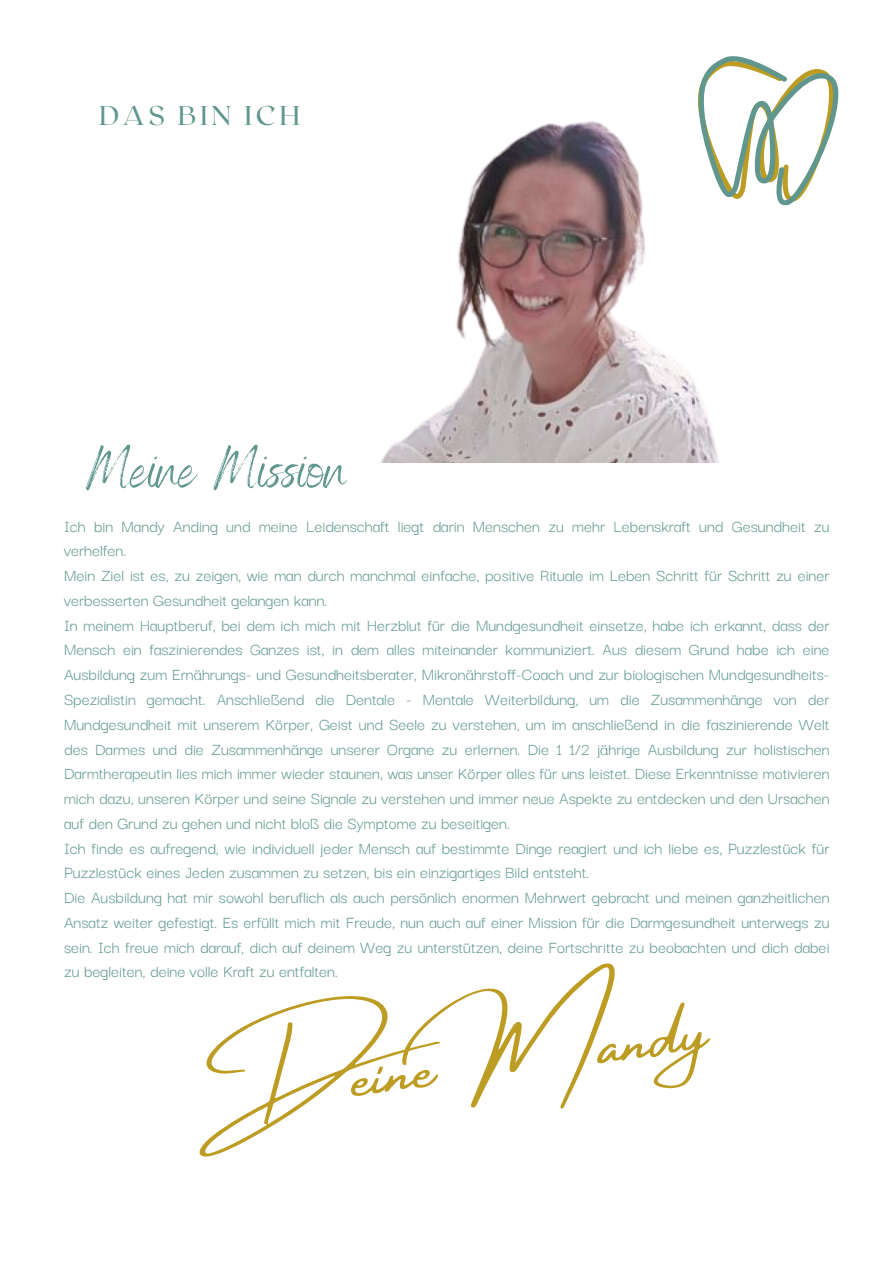
<style>
.page{position:relative;width:894px;height:1264px;background:#fff}
.page>*{position:absolute;margin:0;border:0;box-sizing:border-box;transform-origin:0 0}
.t1{font:75.15px "Amsterdam Four";color:#bc9c22}
.t2{font:60.15px "Benedict";color:#5f968e}
.t3{font:27px "Roxborough CF";letter-spacing:.14em;color:#5f968e}
.t4{font:18px/24.8px "Darker Grotesque";color:#5f968e}
</style>
<div class="page">
<img style="left:381px;top:121px;width:306px;height:341px">
<svg style="left:687px;top:56px;width:152px;height:407px"></svg>
<p class="t3" style="left:99px;top:98px;width:202px">DAS BIN ICH</p>
<p class="t2" style="left:86px;top:430px;width:261px">Meine Mission</p>
<p class="t4" style="left:64px;top:512px;width:766px">Ich bin Mandy Anding und meine Leidenschaft liegt darin Menschen zu mehr Lebenskraft und Gesundheit zu verhelfen.</p>
<h3 class="t4" style="left:64px;top:562px;width:766px">Mein Ziel ist es, zu zeigen, wie man durch manchmal einfache, positive Rituale im Leben Schritt für Schritt zu einer verbesserten Gesundheit gelangen kann.</h3>
<p class="t4" style="left:64px;top:611px;width:766px;text-align:justify">In meinem Hauptberuf, bei dem ich mich mit Herzblut für die Mundgesundheit einsetze, habe ich erkannt, dass der Mensch ein faszinierendes Ganzes ist, in dem alles miteinander kommuniziert. Aus diesem Grund habe ich eine Ausbildung zum Ernährungs- und Gesundheitsberater, Mikronährstoff-Coach und zur biologischen Mundgesundheits-Spezialistin gemacht. Anschließend die Dentale - Mentale Weiterbildung, um die Zusammenhänge von der Mundgesundheit mit unserem Körper, Geist und Seele zu verstehen, um im anschließend in die faszinierende Welt des Darmes und die Zusammenhänge unserer Organe zu erlernen. Die 1 1/2 jährige Ausbildung zur holistischen Darmtherapeutin lies mich immer wieder staunen, was unser Körper alles für uns leistet. Diese Erkenntnisse motivieren mich dazu, unseren Körper und seine Signale zu verstehen und immer neue Aspekte zu entdecken und den Ursachen auf den Grund zu gehen und nicht bloß die Symptome zu beseitigen.</p>
<h2 class="t4" style="left:64px;top:834px;width:766px">Ich finde es aufregend, wie individuell jeder Mensch auf bestimmte Dinge reagiert und ich liebe es, Puzzlestück für<br>Puzzlestück eines Jeden zusammen zu setzen, bis ein einzigartiges Bild entsteht.</h2>
<p class="t4" style="left:64px;top:883px;width:766px;text-align:justify">Die Ausbildung hat mir sowohl beruflich als auch persönlich enormen Mehrwert gebracht und meinen ganzheitlichen Ansatz weiter gefestigt. Es erfüllt mich mit Freude, nun auch auf einer Mission für die Darmgesundheit unterwegs zu sein. Ich freue mich darauf, dich auf deinem Weg zu unterstützen, deine Fortschritte zu beobachten und dich dabei zu begleiten, deine volle Kraft zu entfalten.</p>
<p class="t1" style="left:185px;top:1058px;width:521px;rotate:-8deg">Deine Mandy</p>
</div>
